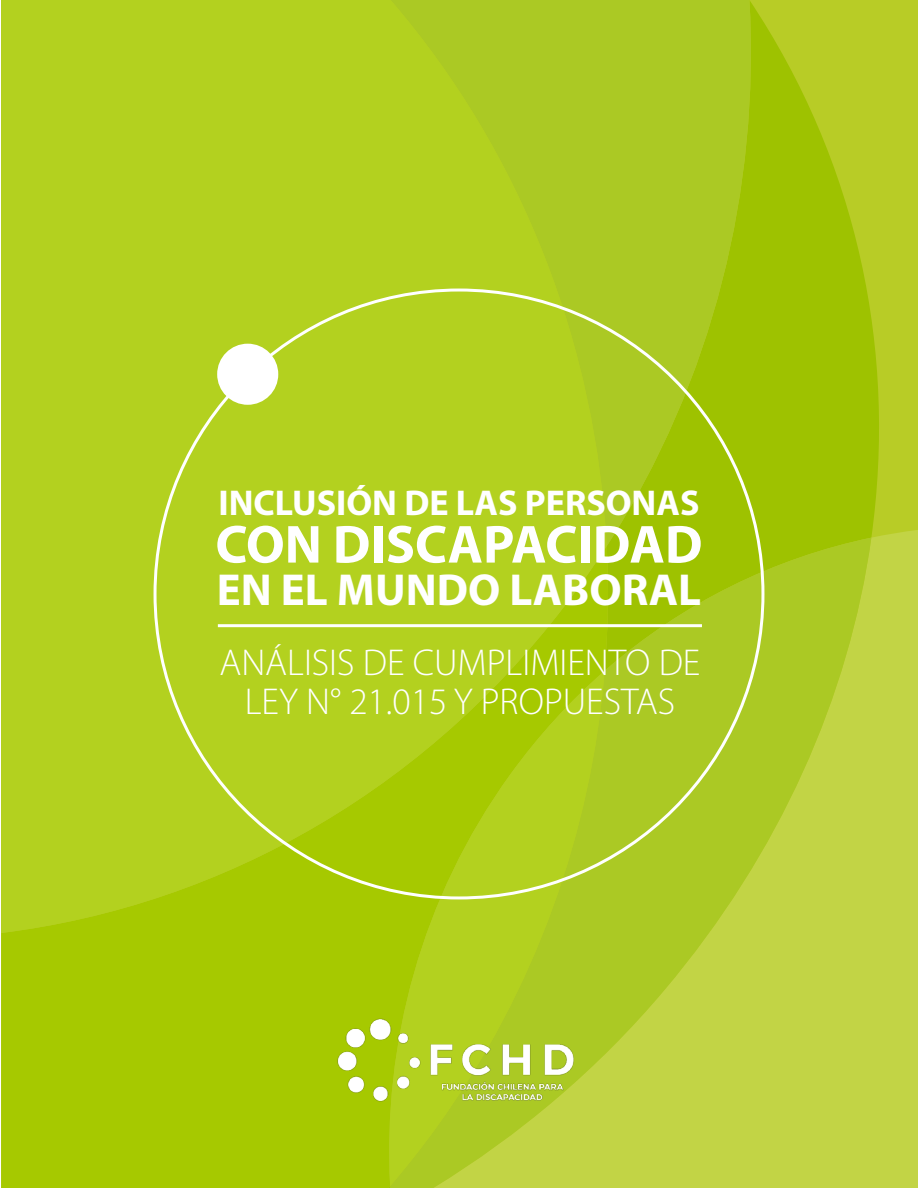
<style>
.page{position:relative;width:918px;height:1188px;background:#fff}
.page>*{position:absolute;margin:0;border:0;box-sizing:border-box;transform-origin:0 0}
.t1{font:700 54px "Myriad Pro";color:#fff}
.t2{font:700 45px "Myriad Pro";color:#fff}
.t3{font:300 37.5px/39px "Myriad Pro";color:#fff;text-align:center}
.t4{font:700 36px "Myriad Pro";color:#fff}
</style>
<div class="page">
<svg style="left:760px;top:0;width:137px;height:530px;background:#a7c50e"></svg>
<svg style="left:607px;top:0;width:153px;height:530px;background:#a8c71b"></svg>
<div style="left:607px;top:530px;width:311px;height:658px;background:#c2d445"></div>
<svg style="left:607px;top:538px;width:264px;height:650px;background:#b6ce33"></svg>
<div style="left:1px;top:546px;width:608px;height:642px;background:#a6c900"></div>
<div style="left:1px;top:0;width:606px;height:933px;background:#b3d11f"></div>
<svg style="left:383px;top:671px;width:222px;height:515px;background:#afcd1c"></svg>
<img style="left:329px;top:1008px;width:261px;height:104px">
<hr style="left:218px;top:624px;width:484px;height:3px;background:#fff">
<div style="left:217px;top:344px;width:61px;height:61px;background:#fff;border-radius:50%"></div>
<p class="t4" style="left:218px;top:479px;width:483px">INCLUSIÓN DE LAS PERSONAS</p>
<h1 class="t1" style="left:215px;top:509px;width:489px">CON DISCAPACIDAD</h1>
<p class="t2" style="left:217px;top:560px;width:486px">EN EL MUNDO LABORAL</p>
<p class="t3" style="left:219px;top:643px;width:483px">ANÁLISIS DE CUMPLIMIENTO DE<br>LEY N° 21.015 Y PROPUESTAS</p>
</div>
